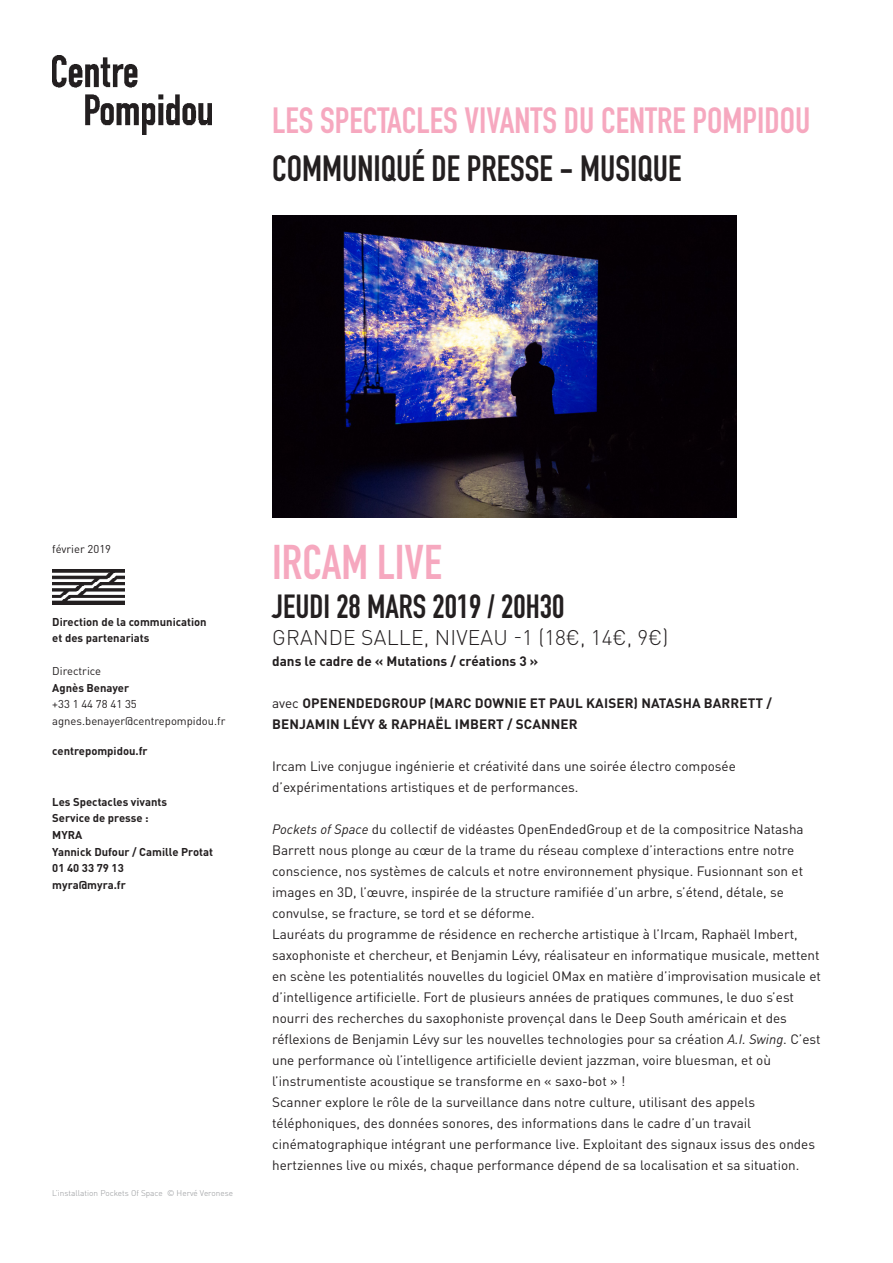
<style>
.page{position:relative;width:893px;height:1263px;background:#fff}
.page>*{position:absolute;margin:0;border:0;box-sizing:border-box;transform-origin:0 0}
.texte_courant{font:48px "DIN Engschrift Std";color:#f6a8bf}
.texte_courant-2{font:36px/48px "DIN Engschrift Std";color:#f6a8bf}
.texte_courant-3{font:33px "DIN Engschrift Std";color:#231f20}
.texte_courant-4{font:300 21px "DINOT";letter-spacing:.01em;color:#231f20}
.texte_courant-5{font:13.5px/21px "DINOT";color:#231f20}
.texte_courant-6{font:700 13.5px "DINOT";letter-spacing:.01em;color:#231f20}
.info_regul{font:700 11.25px/16.5px "DINOT";color:#231f20}
.info_bold{font:700 11.25px "DINOT";color:#231f20}
.info_bold-2{font:11.25px "DINOT";color:#231f20}
.titre{font:700 11.25px "DINOT";color:#231f20}
.info_regul-2{font:11.25px "DINOT";color:#231f20}
.info_bold-3{font:300 8.25px "DINOT";color:#939598}
.s1{color:#231f20}
.s2{font-weight:400}
.s3{font-style:italic}
</style>
<div class="page">
<img style="left:272px;top:215px;width:464px;height:303px">
<img style="left:52px;top:56px;width:159px;height:78px">
<img style="left:52px;top:570px;width:73px;height:34px">
<p class="texte_courant-2" style="left:272px;top:96px;width:540px">LES SPECTACLES VIVANTS DU CENTRE POMPIDOU<br><span class="s1">COMMUNIQUÉ DE PRESSE - MUSIQUE</span></p>
<p class="info_regul-2" style="left:52px;top:542px;width:60px">février 2019</p>
<p class="texte_courant" style="left:272px;top:533px;width:171px">IRCAM LIVE</p>
<p class="texte_courant-3" style="left:272px;top:587px;width:294px">JEUDI 28 MARS 2019 / 20H30</p>
<p class="texte_courant-4" style="left:272px;top:624px;width:398px">GRANDE SALLE, NIVEAU -1 (18€, 14€, 9€)</p>
<p class="texte_courant-6" style="left:272px;top:652px;width:268px">dans le cadre de « Mutations / créations 3 »</p>
<p class="texte_courant-6" style="left:272px;top:694px;width:501px"><span class="s2">avec</span> OPENENDEDGROUP (MARC DOWNIE ET PAUL KAISER) NATASHA BARRETT /</p>
<p class="texte_courant-6" style="left:272px;top:715px;width:307px">BENJAMIN LÉVY &amp; RAPHAËL IMBERT / SCANNER</p>
<p class="texte_courant-5" style="left:272px;top:755px;width:465px">Ircam Live conjugue ingénierie et créativité dans une soirée électro composée d’expérimentations artistiques et de performances.</p>
<p class="texte_courant-5" style="left:272px;top:818px;width:533px"><span class="s3">Pockets of Space</span> du collectif de vidéastes OpenEndedGroup et de la compositrice Natasha Barrett nous plonge au cœur de la trame du réseau complexe d’interactions entre notre conscience, nos systèmes de calculs et notre environnement physique. Fusionnant son et images en 3D, l’œuvre, inspirée de la structure ramifiée d’un arbre, s’étend, détale, se convulse, se fracture, se tord et se déforme.</p>
<p class="texte_courant-5" style="left:272px;top:923px;width:550px">Lauréats du programme de résidence en recherche artistique à l’Ircam, Raphaël Imbert, saxophoniste et chercheur, et Benjamin Lévy, réalisateur en informatique musicale, mettent en scène les potentialités nouvelles du logiciel OMax en matière d’improvisation musicale et d’intelligence artificielle. Fort de plusieurs années de pratiques communes, le duo s’est nourri des recherches du saxophoniste provençal dans le Deep South américain et des réflexions de Benjamin Lévy sur les nouvelles technologies pour sa création <span class="s3">A.I. Swing</span>. C’est une performance où l’intelligence artificielle devient jazzman, voire bluesman, et où l’instrumentiste acoustique se transforme en « saxo-bot » !</p>
<p class="texte_courant-5" style="left:272px;top:1091px;width:544px">Scanner explore le rôle de la surveillance dans notre culture, utilisant des appels téléphoniques, des données sonores, des informations dans le cadre d’un travail cinématographique intégrant une performance live. Exploitant des signaux issus des ondes hertziennes live ou mixés, chaque performance dépend de sa localisation et sa situation.</p>
<p class="info_bold" style="left:52px;top:614px;width:156px">Direction de la communication</p>
<p class="info_bold" style="left:52px;top:631px;width:99px">et des partenariats</p>
<p class="info_bold-2" style="left:52px;top:664px;width:50px">Directrice</p>
<p class="info_bold" style="left:52px;top:680px;width:78px">Agnès Benayer</p>
<p class="info_bold-2" style="left:52px;top:697px;width:86px">+33 1 44 78 41 35</p>
<p class="info_bold-2" style="left:52px;top:714px;width:175px">agnes.benayer@centrepompidou.fr</p>
<p class="titre" style="left:52px;top:743px;width:97px">centrepompidou.fr</p>
<p class="info_regul" style="left:52px;top:793px;width:116px">Les Spectacles vivants</p>
<p class="info_regul" style="left:52px;top:810px;width:162px">Service de presse :<br>MYRA<br>Yannick Dufour / Camille Protat<br>01 40 33 79 13<br>myra@myra.fr</p>
<p class="info_bold-3" style="left:52px;top:1188px;width:182px">L’installation Pockets Of Space © Hervé Veronese</p>
</div>
